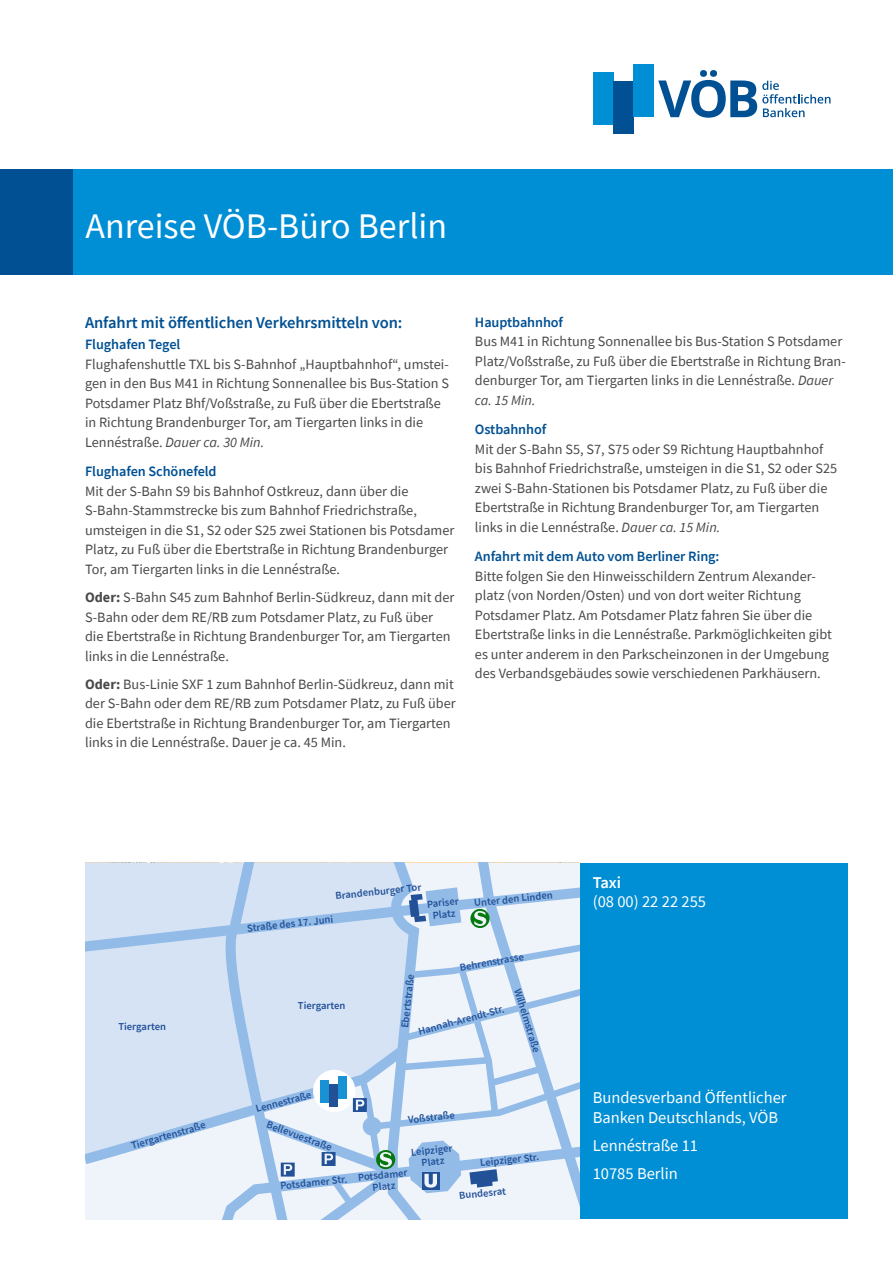
<style>
.page{position:relative;width:893px;height:1263px;background:#fff}
.page>*{position:absolute;margin:0;border:0;box-sizing:border-box;transform-origin:0 0}
.t1{font:36px "Source Sans Pro";color:#fff}
._02_2_Text{font:16.5px/19.5px "Source Sans Pro";color:#fff}
._4_Titel{font:600 16.5px "Source Sans Pro";letter-spacing:-.005em;color:#005093}
._4_Titel-2{font:600 16.5px "Source Sans Pro";color:#fff}
._02_2_Text-2{font:14.25px/19.5px "Source Sans Pro";color:#494948}
._4_Titel-3{font:600 14.25px "Source Sans Pro";letter-spacing:-.005em;color:#005093}
.t2{font:600 10.65px/11.6px "Source Sans Pro";color:#235198;text-align:center}
.s1{font-style:italic}
.s2{font-weight:700}
</style>
<div class="page">
<div style="left:72px;top:169px;width:821px;height:105px;background:#008ed4"></div>
<div style="left:0;top:169px;width:72px;height:105px;background:#005093"></div>
<div style="left:593px;top:72px;width:20px;height:53px;background:#008ed4"></div>
<div style="left:613px;top:81px;width:21px;height:52px;background:#005093"></div>
<div style="left:634px;top:64px;width:20px;height:53px;background:#008ed4"></div>
<svg style="left:658px;top:70px;width:172px;height:48px"></svg>
<svg style="left:85px;top:863px;width:494px;height:356px"></svg>
<div style="left:580px;top:863px;width:267px;height:355px;background:#008ed4"></div>
<p class="t1" style="left:85px;top:203px;width:363px">Anreise VÖB-Büro Berlin</p>
<p class="_4_Titel" style="left:85px;top:312px;width:319px">Anfahrt mit öffentlichen Verkehrsmitteln von:</p>
<p class="_4_Titel-3" style="left:85px;top:335px;width:97px">Flughafen Tegel</p>
<p class="_02_2_Text-2" style="left:85px;top:354px;width:366px">Flughafenshuttle TXL bis S-Bahnhof „Hauptbahnhof“, umstei&shy;gen in den Bus M41 in Richtung Sonnenallee bis Bus-Station S Potsdamer Platz Bhf/Voßstraße, zu Fuß über die Ebertstraße in Richtung Brandenburger Tor, am Tiergarten links in die Lennéstraße. <span class="s1">Dauer ca. 30 Min.</span></p>
<p class="_4_Titel-3" style="left:85px;top:462px;width:133px">Flughafen Schönefeld</p>
<p class="_02_2_Text-2" style="left:85px;top:481px;width:371px">Mit der S-Bahn S9 bis Bahnhof Ostkreuz, dann über die S-Bahn-Stammstrecke bis zum Bahnhof Friedrichstraße, umsteigen in die S1, S2 oder S25 zwei Stationen bis Potsdamer Platz, zu Fuß über die Ebertstraße in Richtung Brandenburger Tor, am Tiergarten links in die Lennéstraße.</p>
<p class="_02_2_Text-2" style="left:85px;top:587px;width:371px"><span class="s2">Oder:</span> S-Bahn S45 zum Bahnhof Berlin-Südkreuz, dann mit der S-Bahn oder dem RE/RB zum Potsdamer Platz, zu Fuß über die Ebertstraße in Richtung Brandenburger Tor, am Tiergarten links in die Lennéstraße.</p>
<p class="_02_2_Text-2" style="left:85px;top:674px;width:372px"><span class="s2">Oder:</span> Bus-Linie SXF 1 zum Bahnhof Berlin-Südkreuz, dann mit der S-Bahn oder dem RE/RB zum Potsdamer Platz, zu Fuß über die Ebertstraße in Richtung Brandenburger Tor, am Tiergarten links in die Lennéstraße. Dauer je ca. 45 Min.</p>
<p class="_4_Titel-3" style="left:475px;top:313px;width:90px">Hauptbahnhof</p>
<p class="_02_2_Text-2" style="left:475px;top:332px;width:372px">Bus M41 in Richtung Sonnenallee bis Bus-Station S Potsdamer Platz/Voßstraße, zu Fuß über die Ebertstraße in Richtung Bran&shy;denburger Tor, am Tiergarten links in die Lennéstraße. <span class="s1">Dauer ca. 15 Min.</span></p>
<p class="_4_Titel-3" style="left:475px;top:420px;width:73px">Ostbahnhof</p>
<p class="_02_2_Text-2" style="left:475px;top:439px;width:364px">Mit der S-Bahn S5, S7, S75 oder S9 Richtung Hauptbahnhof bis Bahnhof Friedrichstraße, umsteigen in die S1, S2 oder S25 zwei S-Bahn-Stationen bis Potsdamer Platz, zu Fuß über die Ebertstraße in Richtung Brandenburger Tor, am Tiergarten links in die Lennéstraße. <span class="s1">Dauer ca. 15 Min.</span></p>
<p class="_4_Titel-3" style="left:475px;top:547px;width:246px">Anfahrt mit dem Auto vom Berliner Ring:</p>
<p class="_02_2_Text-2" style="left:475px;top:566px;width:358px">Bitte folgen Sie den Hinweisschildern Zentrum Alexander&shy;platz (von Norden/Osten) und von dort weiter Richtung Potsdamer Platz. Am Potsdamer Platz fahren Sie über die Ebertstraße links in die Lennéstraße. Parkmöglichkeiten gibt es unter anderem in den Parkscheinzonen in der Umgebung des Verbandsgebäudes sowie verschiedenen Parkhäusern.</p>
<p class="t2" style="left:335px;top:890px;width:88px;rotate:-6deg">Brandenburger Tor</p>
<p class="t2" style="left:426px;top:898px;width:33px;rotate:-6deg">Pariser<br>Platz</p>
<p class="t2" style="left:247px;top:922px;width:88px;rotate:-6deg">Straße des 17. Juni</p>
<p class="t2" style="left:474px;top:897px;width:80px;rotate:-6deg">Unter den Linden</p>
<p class="_4_Titel-2" style="left:593px;top:871px;width:30px">Taxi</p>
<p class="_02_2_Text" style="left:593px;top:892px;width:115px">(08 00) 22 22 255</p>
<p class="t2" style="left:118px;top:1020px;width:49px">Tiergarten</p>
<p class="t2" style="left:130px;top:1140px;width:78px;rotate:-16deg">Tiergartenstraße</p>
<p class="t2" style="left:298px;top:1000px;width:49px">Tiergarten</p>
<p class="t2" style="left:459px;top:962px;width:66px;rotate:-10deg">Behrenstrasse</p>
<p class="t2" style="left:399px;top:1027px;width:56px;rotate:-84deg">Ebertstraße</p>
<p class="t2" style="left:417px;top:1026px;width:90px;rotate:-15deg">Hannah-Arendt-Str.</p>
<p class="t2" style="left:523px;top:987px;width:68px;rotate:73deg">Wilhelmstraße</p>
<p class="t2" style="left:255px;top:1103px;width:59px;rotate:-15deg">Lennestraße</p>
<p class="t2" style="left:269px;top:1118px;width:70px;rotate:20deg">Bellevuestraße</p>
<p class="t2" style="left:280px;top:1180px;width:69px;rotate:-6deg">Potsdamer Str.</p>
<p class="t2" style="left:407px;top:1114px;width:48px;rotate:-6deg">Voßstraße</p>
<p class="t2" style="left:410px;top:1146px;width:43px;rotate:-6deg">Leipziger<br>Platz</p>
<p class="t2" style="left:480px;top:1157px;width:61px;rotate:-6deg">Leipziger Str.</p>
<p class="t2" style="left:357px;top:1171px;width:51px;rotate:-6deg">Potsdamer<br>Platz</p>
<p class="t2" style="left:458px;top:1190px;width:49px;rotate:-6deg">Bundesrat</p>
<p class="_02_2_Text" style="left:593px;top:1088px;width:195px">Bundesverband Öffentlicher<br>Banken Deutschlands, VÖB</p>
<p class="_02_2_Text" style="left:593px;top:1135px;width:107px">Lennéstraße 11</p>
<p class="_02_2_Text" style="left:593px;top:1163px;width:87px">10785 Berlin</p>
</div>
